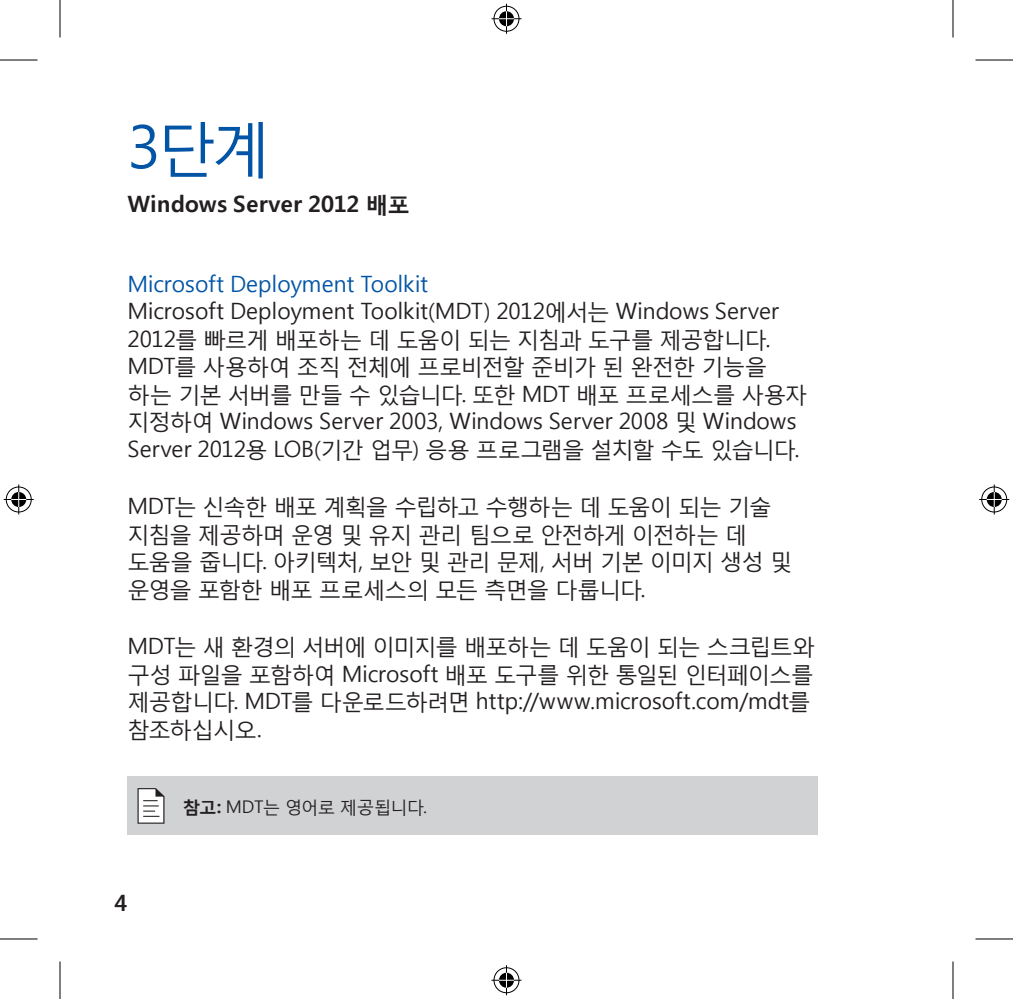
<style>
.page{position:relative;width:1013px;height:999px;background:#fff}
.page>*{position:absolute;margin:0;border:0;box-sizing:border-box;transform-origin:0 0}
.t1{font:60px "Malgun Gothic";color:#0154a6}
.t2{font:22.5px/27.5px "Malgun Gothic";letter-spacing:-.01em;color:#231f20}
.t3{font:22.5px/27.5px "Malgun Gothic";letter-spacing:-.03em;color:#231f20}
.t4{font:22.5px/27.5px "Malgun Gothic";letter-spacing:-.055em;color:#231f20}
.t5{font:22.5px "Malgun Gothic";color:#0154a6}
.t6{font:700 22.5px "Malgun Gothic";letter-spacing:.005em;color:#231f20}
.t7{font:17.5px "Malgun Gothic";letter-spacing:-.045em;color:#231f20}
.s1{font-weight:700}
</style>
<div class="page">
<div style="left:128px;top:776px;width:45px;height:59px;background:#d1d2d4"></div>
<div style="left:173px;top:776px;width:645px;height:59px;background:#d1d2d4"></div>
<svg style="left:138px;top:788px;width:27px;height:35px"></svg>
<svg style="left:0;top:59px;width:38px;height:1px"></svg>
<svg style="left:975px;top:59px;width:38px;height:1px"></svg>
<svg style="left:59px;top:0;width:1px;height:38px"></svg>
<svg style="left:59px;top:961px;width:1px;height:38px"></svg>
<hr style="left:0;top:60px;width:38px;height:1px;background:#000">
<hr style="left:975px;top:60px;width:38px;height:1px;background:#000">
<hr style="left:0;top:938px;width:38px;height:1px;background:#000">
<hr style="left:975px;top:938px;width:38px;height:1px;background:#000">
<hr style="left:60px;top:0;width:1px;height:38px;background:#000">
<hr style="left:60px;top:961px;width:1px;height:38px;background:#000">
<hr style="left:952px;top:0;width:1px;height:38px;background:#000">
<hr style="left:952px;top:961px;width:1px;height:38px;background:#000">
<div style="left:492px;top:5px;width:29px;height:28px;border:3px solid #fff;border-radius:50%"></div>
<hr style="left:491px;top:17px;width:30px;height:3px;background:#fff">
<hr style="left:505px;top:4px;width:3px;height:30px;background:#fff">
<div style="left:497px;top:10px;width:19px;height:18px;border:3px solid #fff;border-radius:50%"></div>
<div style="left:494px;top:6px;width:25px;height:26px;border:1px solid #000;border-radius:50%"></div>
<hr style="left:491px;top:18px;width:30px;height:1px;background:#000">
<hr style="left:506px;top:4px;width:1px;height:30px;background:#000">
<svg style="left:499px;top:11px;width:15px;height:15px"></svg>
<div style="left:492px;top:966px;width:29px;height:28px;border:3px solid #fff;border-radius:50%"></div>
<svg style="left:491px;top:978px;width:30px;height:4px"></svg>
<hr style="left:505px;top:965px;width:3px;height:30px;background:#fff">
<div style="left:497px;top:971px;width:19px;height:18px;border:3px solid #fff;border-radius:50%"></div>
<div style="left:494px;top:967px;width:25px;height:26px;border:1px solid #000;border-radius:50%"></div>
<hr style="left:491px;top:980px;width:30px;height:1px;background:#000">
<hr style="left:506px;top:965px;width:1px;height:30px;background:#000">
<svg style="left:499px;top:972px;width:15px;height:15px"></svg>
<div style="left:5px;top:485px;width:28px;height:28px;border:3px solid #fff;border-radius:50%"></div>
<hr style="left:4px;top:498px;width:30px;height:3px;background:#fff">
<hr style="left:17px;top:484px;width:3px;height:30px;background:#fff">
<div style="left:10px;top:490px;width:18px;height:18px;border:3px solid #fff;border-radius:50%"></div>
<div style="left:6px;top:487px;width:26px;height:25px;border:1px solid #000;border-radius:50%"></div>
<hr style="left:4px;top:499px;width:30px;height:1px;background:#000">
<hr style="left:18px;top:484px;width:1px;height:30px;background:#000">
<svg style="left:11px;top:492px;width:15px;height:15px"></svg>
<div style="left:980px;top:485px;width:28px;height:28px;border:3px solid #fff;border-radius:50%"></div>
<hr style="left:979px;top:498px;width:30px;height:3px;background:#fff">
<hr style="left:993px;top:484px;width:3px;height:30px;background:#fff">
<div style="left:985px;top:490px;width:18px;height:18px;border:3px solid #fff;border-radius:50%"></div>
<div style="left:981px;top:487px;width:26px;height:25px;border:1px solid #000;border-radius:50%"></div>
<hr style="left:979px;top:499px;width:30px;height:1px;background:#000">
<hr style="left:994px;top:484px;width:1px;height:30px;background:#000">
<svg style="left:987px;top:492px;width:15px;height:15px"></svg>
<h1 class="t1" style="left:128px;top:112px;width:145px">3단계</h1>
<p class="t6" style="left:128px;top:191px;width:284px">Windows Server 2012 배포</p>
<p class="t5" style="left:128px;top:270px;width:302px">Microsoft Deployment Toolkit</p>
<p class="t2" style="left:128px;top:298px;width:681px">Microsoft Deployment Toolkit(MDT) 2012에서는 Windows Server 2012를 빠르게 배포하는 데 도움이 되는 지침과 도구를 제공합니다.<br>MDT를 사용하여 조직 전체에 프로비전할 준비가 된 완전한 기능을 하는 기본 서버를 만들 수 있습니다. 또한 MDT 배포 프로세스를 사용자 지정하여 Windows Server 2003, Windows Server 2008 및 Windows Server 2012용 LOB(기간 업무) 응용 프로그램을 설치할 수도 있습니다.</p>
<p class="t4" style="left:128px;top:492px;width:666px">MDT는 신속한 배포 계획을 수립하고 수행하는 데 도움이 되는 기술 지침을 제공하며 운영 및 유지 관리 팀으로 안전하게 이전하는 데 도움을 줍니다. 아키텍처, 보안 및 관리 문제, 서버 기본 이미지 생성 및 운영을 포함한 배포 프로세스의 모든 측면을 다룹니다.</p>
<p class="t3" style="left:128px;top:632px;width:689px">MDT는 새 환경의 서버에 이미지를 배포하는 데 도움이 되는 스크립트와 구성 파일을 포함하여 Microsoft 배포 도구를 위한 통일된 인터페이스를 제공합니다. MDT를 다운로드하려면 http://www.microsoft.com/mdt를 참조하십시오.</p>
<p class="t6" style="left:114px;top:889px;width:15px">4</p>
<p class="t7" style="left:183px;top:796px;width:246px"><span class="s1">참고:</span> MDT는 영어로 제공됩니다.</p>
</div>
